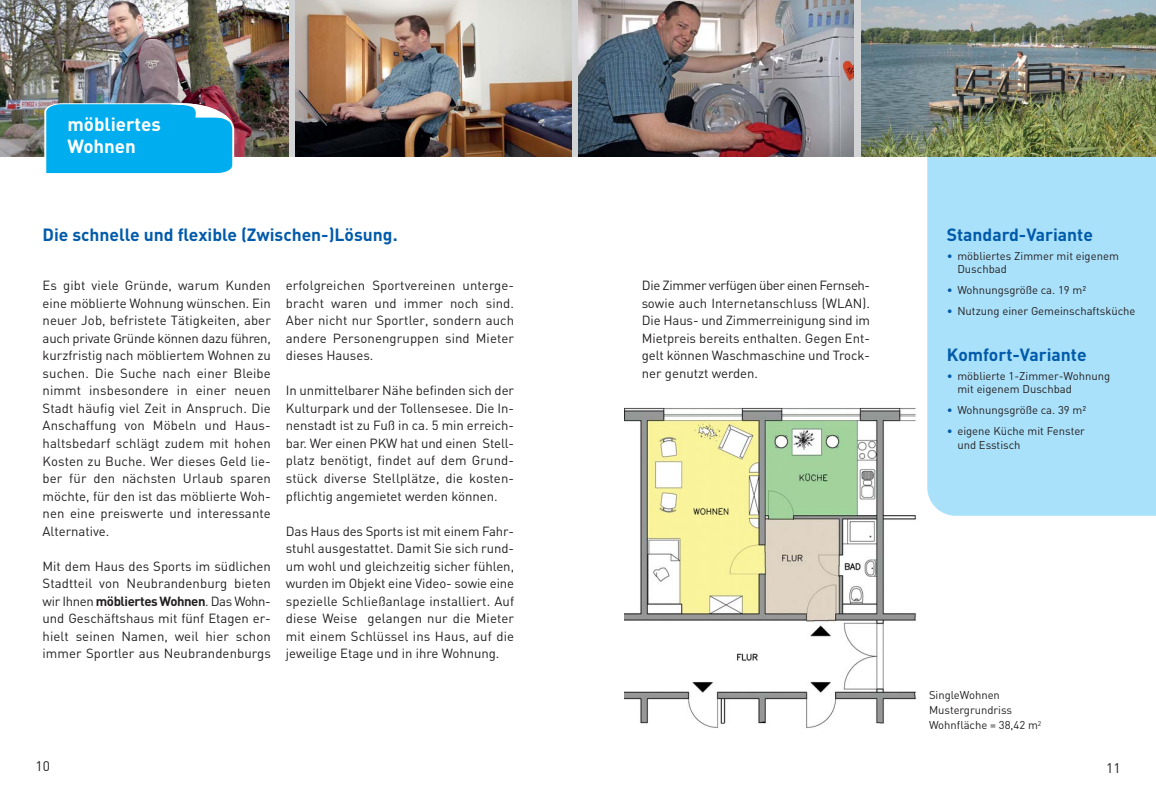
<style>
.page{position:relative;width:1156px;height:798px;background:#fff}
.page>*{position:absolute;margin:0;border:0;box-sizing:border-box;transform-origin:0 0}
.t1{font:700 18.75px/22.5px "DIN";color:#fff}
.t2{font:700 17.5px "DIN";color:#005aaa}
.t3{font:13.75px "DIN";color:#231f20}
.t4{font:13.12px/17.5px "DIN";color:#231f20;text-align:justify}
.t5{font:11.25px/13.5px "DIN";color:#231f20}
.s1{color:#005aaa}
.s2{font-weight:700}
</style>
<div class="page">
<img style="left:624px;top:407px;width:293px;height:321px">
<div style="left:927px;top:156px;width:228px;height:359px;background:#aae1fa"></div>
<div style="left:0;top:0;width:578px;height:156px;background:#d1d3d4"></div>
<img style="left:295px;top:0;width:276px;height:156px">
<img style="left:0;top:0;width:288px;height:156px">
<svg style="left:43px;top:102px;width:192px;height:72px;background:#17aee8"></svg>
<img style="left:578px;top:0;width:275px;height:156px">
<img style="left:861px;top:0;width:294px;height:156px">
<h1 class="t1" style="left:67px;top:114px;width:95px">möbliertes<br>Wohnen</h1>
<h2 class="t2" style="left:43px;top:228px;width:356px">Die schnelle und flexible (Zwischen-)Lösung.</h2>
<h2 class="t2" style="left:946px;top:228px;width:148px">Standard-Variante</h2>
<p class="t5" style="left:957px;top:250px;width:163px;text-indent:-11px"><span class="s1">•</span> möbliertes Zimmer mit eigenem<br>Duschbad</p>
<p class="t5" style="left:946px;top:284px;width:141px"><span class="s1">•</span> Wohnungsgröße ca. 19 m²</p>
<p class="t5" style="left:946px;top:305px;width:190px"><span class="s1">•</span> Nutzung einer Gemeinschaftsküche</p>
<h2 class="t2" style="left:946px;top:348px;width:141px">Komfort-Variante</h2>
<p class="t5" style="left:957px;top:370px;width:154px;text-indent:-11px"><span class="s1">•</span> möblierte 1-Zimmer-Wohnung mit eigenem Duschbad</p>
<p class="t5" style="left:946px;top:404px;width:141px"><span class="s1">•</span> Wohnungsgröße ca. 39 m²</p>
<p class="t5" style="left:957px;top:425px;width:129px;text-indent:-11px"><span class="s1">•</span> eigene Küche mit Fenster und Esstisch</p>
<p class="t4" style="left:286px;top:278px;width:230px">erfolgreichen Sportvereinen unterge&shy;bracht waren und immer noch sind.<br>Aber nicht nur Sportler, sondern auch andere Personengruppen sind Mieter dieses Hauses.</p>
<p class="t4" style="left:286px;top:383px;width:230px">In unmittelbarer Nähe befinden sich der Kulturpark und der Tollensesee. Die In&shy;nenstadt ist zu Fuß in ca. 5 min erreich&shy;bar. Wer einen PKW hat und einen Stell - platz benötigt, findet auf dem Grund&shy;stück diverse Stellplätze, die kosten&shy;pflichtig angemietet werden können.</p>
<p class="t4" style="left:286px;top:523px;width:230px">Das Haus des Sports ist mit einem Fahr&shy;stuhl ausgestattet. Damit Sie sich rund&shy;um wohl und gleichzeitig sicher fühlen, wurden im Objekt eine Video- sowie eine spezielle Schließanlage installiert. Auf diese Weise gelangen nur die Mieter mit einem Schlüssel ins Haus, auf die jeweilige Etage und in ihre Wohnung.</p>
<p class="t4" style="left:43px;top:278px;width:230px">Es gibt viele Gründe, warum Kunden eine möblierte Wohnung wünschen. Ein neuer Job, befristete Tätigkeiten, aber auch private Gründe können dazu führen, kurzfristig nach möbliertem Wohnen zu suchen. Die Suche nach einer Bleibe nimmt insbesondere in einer neuen Stadt häufig viel Zeit in Anspruch. Die Anschaffung von Möbeln und Haus&shy;haltsbedarf schlägt zudem mit hohen Kosten zu Buche. Wer dieses Geld lie&shy;ber für den nächsten Urlaub sparen möchte, für den ist das möblierte Woh&shy;nen eine preiswerte und interessante Alternative.</p>
<p class="t4" style="left:43px;top:558px;width:230px">Mit dem Haus des Sports im südlichen Stadtteil von Neubrandenburg bieten wir Ihnen <span class="s2">möbliertes Wohnen</span>. Das Wohn&shy;und Geschäftshaus mit fünf Etagen er&shy;hielt seinen Namen, weil hier schon immer Sportler aus Neubrandenburgs</p>
<p class="t4" style="left:641px;top:278px;width:230px">Die Zimmer verfügen über einen Fernseh&shy;sowie auch Internetanschluss (WLAN).<br>Die Haus- und Zimmerreinigung sind im Mietpreis bereits enthalten. Gegen Ent&shy;gelt können Wasch maschine und Trock&shy;ner genutzt werden.</p>
<p class="t3" style="left:36px;top:761px;width:16px">10</p>
<p class="t5" style="left:928px;top:688px;width:114px;line-height:15px">SingleWohnen<br>Mustergrundriss<br>Wohnfläche = 38,42 m<sup>2</sup></p>
<p class="t3" style="left:1105px;top:763px;width:16px">11</p>
</div>
